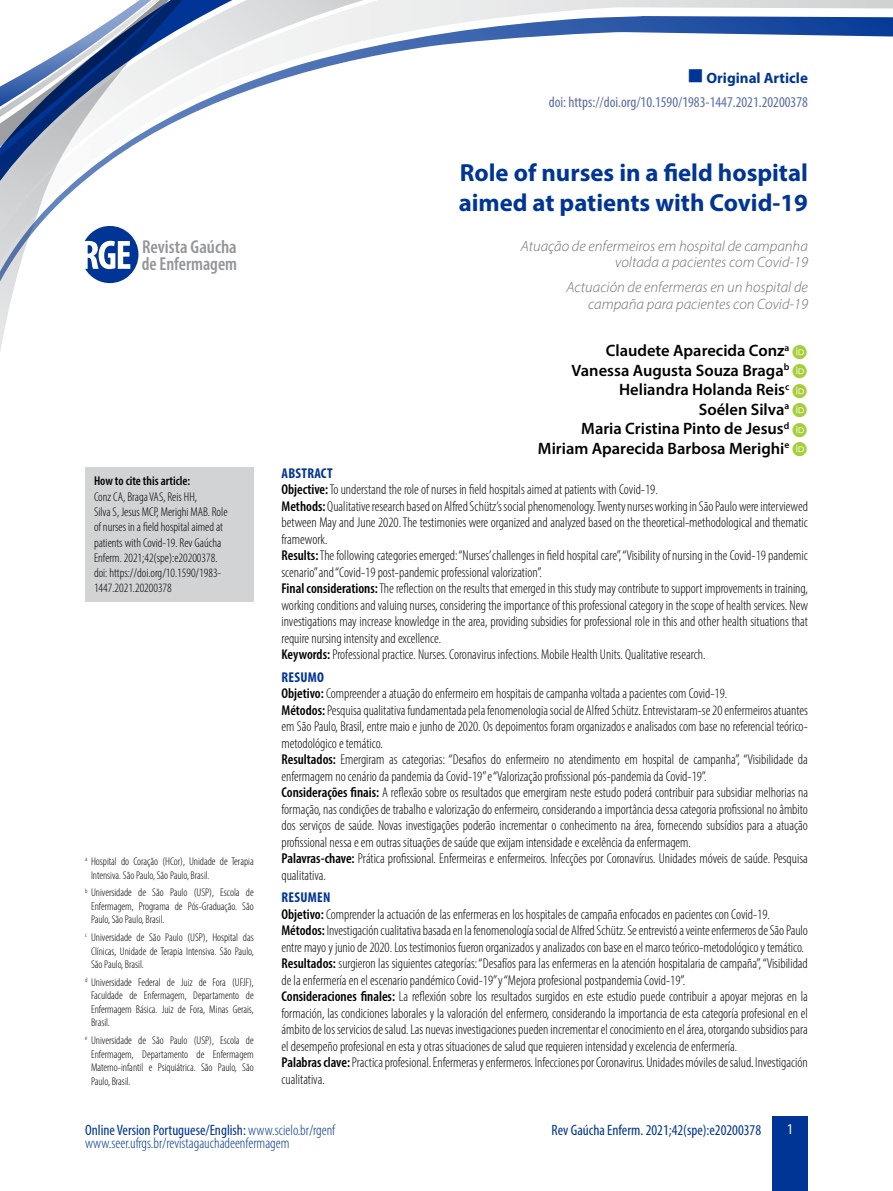
<style>
.page{position:relative;width:893px;height:1191px;background:#fff}
.page>*{position:absolute;margin:0;border:0;box-sizing:border-box;transform-origin:0 0}
.t1{font:700 24.75px/29.7px "Myriad Pro";color:#003595}
.t2{font:600 condensed 18.75px/16.6px "Myriad Pro";color:#939598}
.t3{font:600 16.5px/19.5px "Myriad Pro";color:#000;text-align:right}
.t4{font:italic 300 15px/16.5px "Myriad Pro";color:#6d6e71;text-align:right}
.t5{font:condensed 15px "Myriad Pro";color:#003595}
.t6{font:condensed 15px "Myriad Pro";color:#5a6da7}
.t7{font:300 condensed 15px "Myriad Pro";color:#003595}
.t8{font:700 15px "Myriad Pro";color:#003595}
.t9{font:condensed 15px "Myriad Pro";color:#fff}
.t10{font:300 condensed 14.25px/16.5px "Myriad Pro";color:#000}
.t11{font:300 condensed 12.75px/15.3px "Myriad Pro";color:#000}
.t12{font:600 condensed 12.75px "Myriad Pro";color:#000}
.t13{font:300 condensed 11.25px/13.5px "Myriad Pro";color:#000;text-align:justify}
.s1{font-weight:700;color:#003595}
.s2{font-weight:600}
.s3{font-weight:300}
</style>
<div class="page">
<svg style="left:202px;top:0;width:691px;height:109px"></svg>
<svg style="left:0;top:0;width:202px;height:352px"></svg>
<div style="left:772px;top:1116px;width:36px;height:75px;background:#003595"></div>
<svg style="left:85px;top:226px;width:53px;height:57px"></svg>
<div style="left:85px;top:467px;width:169px;height:134px;background:#d1d3d4"></div>
<svg style="left:689px;top:69px;width:13px;height:14px"></svg>
<p class="t8" style="left:706px;top:68px;width:103px">Original Article</p>
<h2 class="t2" style="left:142px;top:238px;width:97px">Revista Gaúcha de Enfermagem</h2>
<p class="t12" style="left:94px;top:473px;width:98px">How to cite this article:</p>
<p class="t11" style="left:94px;top:489px;width:135px">Conz CA, Braga VAS, Reis HH,<br>Silva S, Jesus MCP, Merighi MAB. Role of nurses in a field hospital aimed at patients with Covid-19. Rev Gaúcha Enferm. 2021;42(spe):e20200378. doi: https://doi.org/10.1590/1983- 1447.2021.20200378</p>
<p class="t13" style="left:91px;top:854px;width:164px;text-indent:-6px"><sup>a</sup> Hospital do Coração (HCor), Unidade de Terapia<br>Intensiva. São Paulo, São Paulo, Brasil.</p>
<p class="t13" style="left:91px;top:885px;width:164px;text-indent:-6px"><sup>b</sup> Universidade de São Paulo (USP), Escola de Enfermagem, Programa de Pós-Graduação. São Paulo, São Paulo, Brasil.</p>
<p class="t13" style="left:91px;top:930px;width:164px;text-indent:-6px"><sup>c</sup> Universidade de São Paulo (USP), Hospital das Clínicas, Unidade de Terapia Intensiva. São Paulo, São Paulo, Brasil.</p>
<p class="t13" style="left:91px;top:975px;width:164px;text-indent:-6px"><sup>d</sup> Universidade Federal de Juiz de Fora (UFJF), Faculdade de Enfermagem, Departamento de Enfermagem Básica. Juiz de Fora, Minas Gerais, Brasil.</p>
<p class="t13" style="left:91px;top:1033px;width:164px;text-indent:-6px"><sup>e</sup> Universidade de São Paulo (USP), Escola de Enfermagem, Departamento de Enfermagem Materno-infantil e Psiquiátrica. São Paulo, São Paulo, Brasil.</p>
<p class="t6" style="left:549px;top:93px;width:261px">doi: https://doi.org/10.1590/1983-1447.2021.20200378</p>
<h1 class="t1" style="left:459px;top:157px;width:351px">Role of nurses in a field hospital aimed at patients with Covid-19</h1>
<p class="t4" style="left:521px;top:237px;width:289px">Atuação de enfermeiros em hospital de campanha voltada a pacientes com Covid-19</p>
<p class="t4" style="left:567px;top:279px;width:243px">Actuación de enfermeras en un hospital de campaña para pacientes con Covid-19</p>
<p class="t3" style="left:538px;top:340px;width:253px">Claudete Aparecida Conz<sup>a<br></sup>Vanessa Augusta Souza Braga<sup>b<br></sup>Heliandra Holanda Reis<sup>c<br></sup>Soélen Silva<sup>a<br></sup>Maria Cristina Pinto de Jesus<sup>d<br></sup>Miriam Aparecida Barbosa Merighi<sup>e</sup></p>
<p class="t10" style="left:281px;top:465px;width:528px"><span class="s1">ABSTRACT<br></span><span class="s2">Objective:</span> To understand the role of nurses in field hospitals aimed at patients with Covid-19.<br><span class="s2">Methods:</span> Qualitative research based on Alfred Schütz’s social phenomenology. Twenty nurses working in São Paulo were interviewed between May and June 2020. The testimonies were organized and analyzed based on the theoretical-methodological and thematic framework.<br><span class="s2">Results:</span> The following categories emerged: “Nurses’ challenges in field hospital care”, “Visibility of nursing in the Covid-19 pandemic scenario” and “Covid-19 post-pandemic professional valorization”.<br><span class="s2">Final considerations:</span> The reflection on the results that emerged in this study may contribute to support improvements in training, working conditions and valuing nurses, considering the importance of this professional category in the scope of health services. New investigations may increase knowledge in the area, providing subsidies for professional role in this and other health situations that require nursing intensity and excellence.<br><span class="s2">Keywords:</span> Professional practice. Nurses. Coronavirus infections. Mobile Health Units. Qualitative research.</p>
<p class="t10" style="left:281px;top:669px;width:528px"><span class="s1">RESUMO<br></span><span class="s2">Objetivo:</span> Compreender a atuação do enfermeiro em hospitais de campanha voltada a pacientes com Covid-19.<br><span class="s2">Métodos:</span> Pesquisa qualitativa fundamentada pela fenomenologia social de Alfred Schütz. Entrevistaram-se 20 enfermeiros atuantes em São Paulo, Brasil, entre maio e junho de 2020. Os depoimentos foram organizados e analisados com base no referencial teórico&shy;metodológico e temático.<br><span class="s2">Resultados:</span> Emergiram as categorias: “Desafios do enfermeiro no atendimento em hospital de campanha”, “Visibilidade da enfermagem no cenário da pandemia da Covid-19” e “Valorização profissional pós-pandemia da Covid-19”.<br><span class="s2">Considerações finais:</span> A reflexão sobre os resultados que emergiram neste estudo poderá contribuir para subsidiar melhorias na formação, nas condições de trabalho e valorização do enfermeiro, considerando a importância dessa categoria profissional no âmbito dos serviços de saúde. Novas investigações poderão incrementar o conhecimento na área, fornecendo subsídios para a atuação profissional nessa e em outras situações de saúde que exijam intensidade e excelência da enfermagem.<br><span class="s2">Palavras-chave:</span> Prática profissional. Enfermeiras e enfermeiros. Infecções por Coronavírus. Unidades móveis de saúde. Pesquisa qualitativa.</p>
<p class="t10" style="left:281px;top:889px;width:528px"><span class="s1">RESUMEN<br></span><span class="s2">Objetivo:</span> Comprender la actuación de las enfermeras en los hospitales de campaña enfocados en pacientes con Covid-19.<br><span class="s2">Métodos:</span> Investigación cualitativa basada en la fenomenología social de Alfred Schütz. Se entrevistó a veinte enfermeros de São Paulo entre mayo y junio de 2020. Los testimonios fueron organizados y analizados con base en el marco teórico-metodológico y temático.<br><span class="s2">Resultados:</span> surgieron las siguientes categorías: “Desafíos para las enfermeras en la atención hospitalaria de campaña”, “Visibilidad de la enfermería en el escenario pandémico Covid-19” y “Mejora profesional postpandemia Covid-19”.<br><span class="s2">Consideraciones finales:</span> La reflexión sobre los resultados surgidos en este estudio puede contribuir a apoyar mejoras en la formación, las condiciones laborales y la valoración del enfermero, considerando la importancia de esta categoría profesional en el ámbito de los servicios de salud. Las nuevas investigaciones pueden incrementar el conocimiento en el área, otorgando subsidios para el desempeño profesional en esta y otras situaciones de salud que requieren intensidad y excelencia de enfermería.<br><span class="s2">Palabras clave:</span> Practica profesional. Enfermeras y enfermeros. Infecciones por Coronavirus. Unidades móviles de salud. Investigación cualitativa.</p>
<p class="t5" style="left:85px;top:1121px;width:252px">Online Version Portuguese/English: <span class="s3">www.scielo.br/rgenf</span></p>
<p class="t7" style="left:85px;top:1134px;width:206px">www.seer.ufrgs.br/revistagauchadeenfermagem</p>
<p class="t5" style="left:552px;top:1121px;width:211px">Rev Gaúcha Enferm. 2021;42(spe):e20200378</p>
<p class="t9" style="left:787px;top:1120px;width:7px">1</p>
</div>
